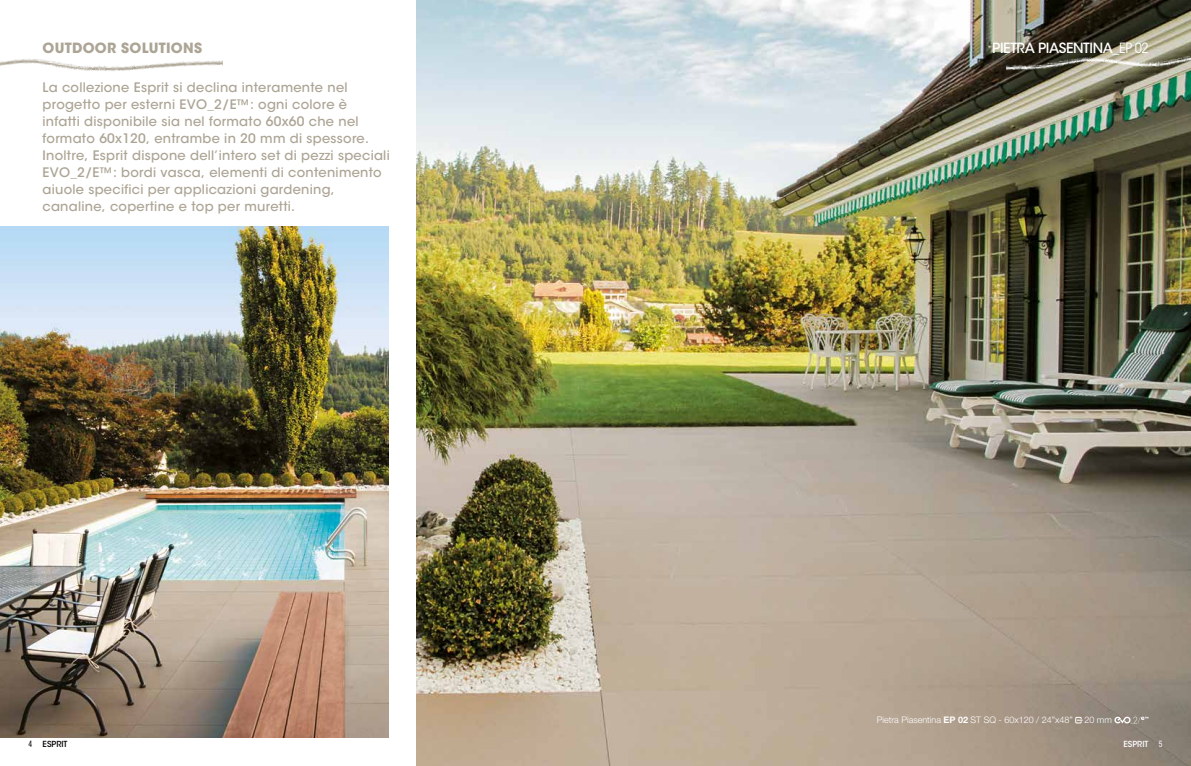
<style>
.page{position:relative;width:1191px;height:766px;background:#fff}
.page>*{position:absolute;margin:0;border:0;box-sizing:border-box;transform-origin:0 0}
.t1{font:500 14px "ITC Avant Garde Std";letter-spacing:-.03em;color:#fff}
.t2{font:700 14px "ITC Avant Garde Std";letter-spacing:.02em;color:#aca494}
.t3{font:500 13px/17px "ITC Avant Garde Std";letter-spacing:.02em;color:#aca494}
.t4{font:300 9px "Helvetica Neue LT Std";color:#fff}
.t5{font:500 8.3px "ITC Avant Garde Std";color:#000}
.t6{font:500 8.3px "ITC Avant Garde Std";color:#fff}
.s1{font-weight:400;font-stretch:condensed}
.s2{font-weight:700}
.s3{font-family:"Helvetica Neue LT Std";font-weight:400;font-stretch:condensed;font-size:9px}
</style>
<div class="page">
<img style="left:417px;top:0;width:774px;height:765px">
<img style="left:0;top:59px;width:223px;height:12px">
<div style="left:1075px;top:716px;width:6px;height:7px;border:1px solid #fff"></div>
<svg style="left:1114px;top:716px;width:34px;height:7px"></svg>
<img style="left:0;top:227px;width:388px;height:510px">
<img style="left:1006px;top:47px;width:185px;height:96px">
<p class="t2" style="left:43px;top:39px;width:161px">OUTDOOR SOLUTIONS</p>
<p class="t1" style="left:992px;top:39px;width:158px">PIETRA PIASENTINA<span class="s1">_EP 02</span></p>
<p class="t3" style="left:43px;top:79px;width:349px">La collezione Esprit si declina interamente nel progetto per esterni EVO_2/E™: ogni colore è<br>infatti disponibile sia nel formato 60x60 che nel formato 60x120, entrambe in 20 mm di spessore.<br>Inoltre, Esprit dispone dell’intero set di pezzi speciali EVO_2/E™: bordi vasca, elementi di contenimento aiuole specifici per applicazioni gardening, canaline, copertine e top per muretti.</p>
<p class="t4" style="left:876px;top:714px;width:197px">Pietra Piasentina <span class="s2">EP 02</span> ST SQ - 60x120 / 24”x48”</p>
<p class="t4" style="left:1084px;top:714px;width:29px">20 mm</p>
<p class="t5" style="left:28px;top:738px;width:41px"><span class="s3">4</span> ESPRIT</p>
<p class="t6" style="left:1123px;top:738px;width:41px">ESPRIT <span class="s3">5</span></p>
</div>
